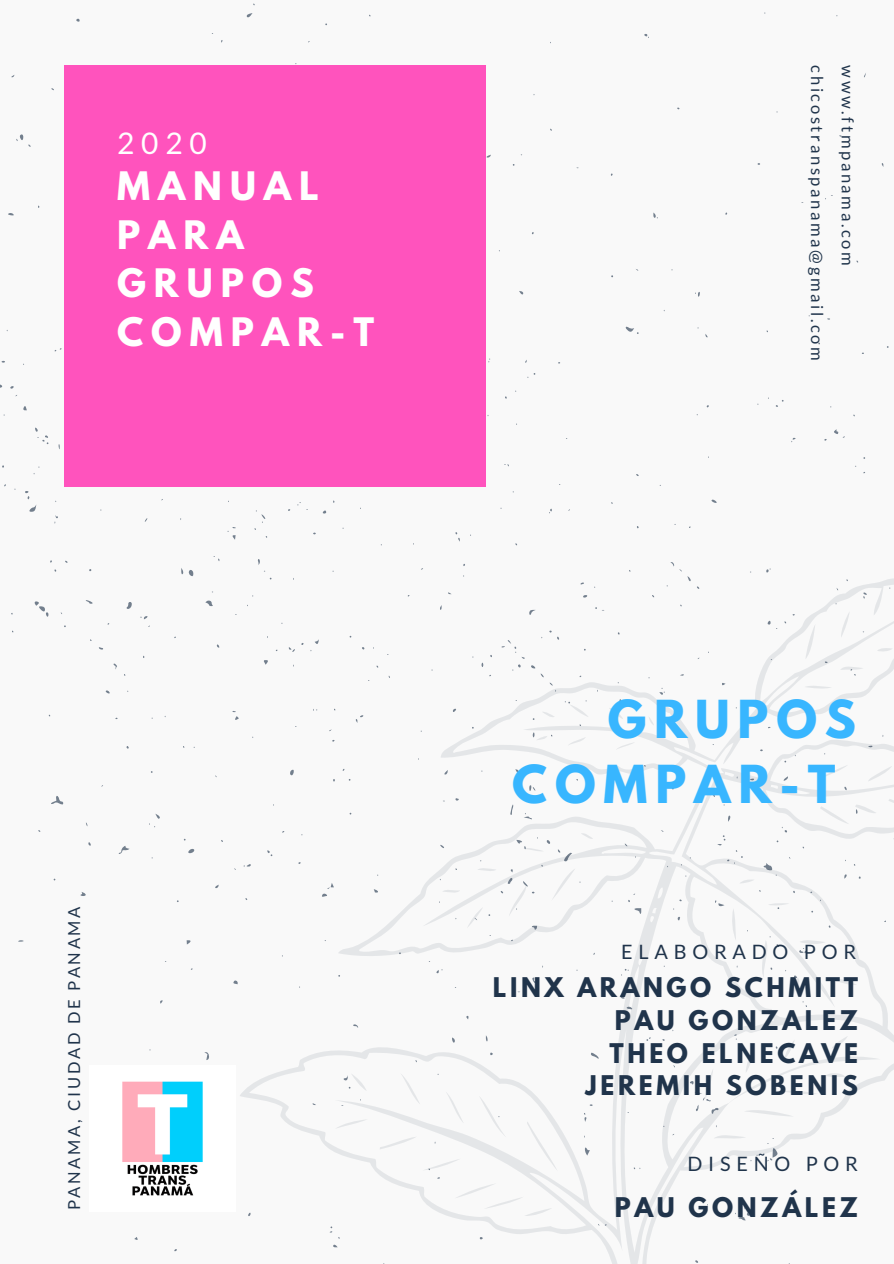
<style>
.page{position:relative;width:894px;height:1264px;background:#fff}
.page>*{position:absolute;margin:0;border:0;box-sizing:border-box;transform-origin:0 0}
.t1{font:700 46.35px/65.2px "League Spartan";letter-spacing:.17em;color:#38b6ff}
.t2{font:700 34.8px/48.4px "League Spartan";letter-spacing:.23em;color:#fff}
.t3{font:29.85px "Lato";color:#fff}
.t4{font:700 24px/32.7px "League Spartan";letter-spacing:.15em;color:#20344b;text-align:right}
.t5{font:19.8px "Lato";letter-spacing:.29em;color:#20344b}
.t6{font:16.5px/30.5px "Lato";letter-spacing:.16em;color:#20344b}
</style>
<div class="page">
<svg style="left:214px;top:491px;width:679px;height:772px"></svg>
<svg style="left:804px;top:623px;width:12px;height:37px"></svg>
<svg style="left:758px;top:939px;width:13px;height:39px"></svg>
<svg style="left:839px;top:610px;width:10px;height:28px"></svg>
<svg style="left:818px;top:760px;width:30px;height:22px"></svg>
<svg style="left:783px;top:1038px;width:11px;height:23px"></svg>
<svg style="left:867px;top:762px;width:24px;height:22px"></svg>
<div style="left:64px;top:65px;width:421px;height:421px;background:#ff53bd"></div>
<img style="left:122px;top:1065px;width:114px;height:146px">
<h3 class="t3" style="left:117px;top:124px;width:91px">2020</h3>
<h2 class="t2" style="left:117px;top:167px;width:258px">MANUAL<br>PARA<br>GRUPOS<br>COMPAR-T</h2>
<p class="t6" style="left:863px;top:65px;width:297px;rotate:90deg">www.ftmpanama.com chicostranspanama@gmail.com</p>
<p class="t6" style="left:59px;top:1210px;width:305px;rotate:-90deg">PANAMA, CIUDAD DE PANAMA</p>
<h1 class="t1" style="left:512px;top:692px;width:345px;text-indent:95px">GRUPOS<br>COMPAR-T</h1>
<p class="t5" style="left:621px;top:939px;width:236px">ELABORADO POR</p>
<h3 class="t4" style="left:492px;top:974px;width:366px">LINX ARANGO SCHMITT<br>PAU GONZALEZ<br>THEO ELNECAVE<br>JEREMIH SOBENIS</h3>
<p class="t5" style="left:687px;top:1151px;width:172px">DISEÑO POR</p>
<h3 class="t4" style="left:614px;top:1194px;width:244px">PAU GONZÁLEZ</h3>
</div>
